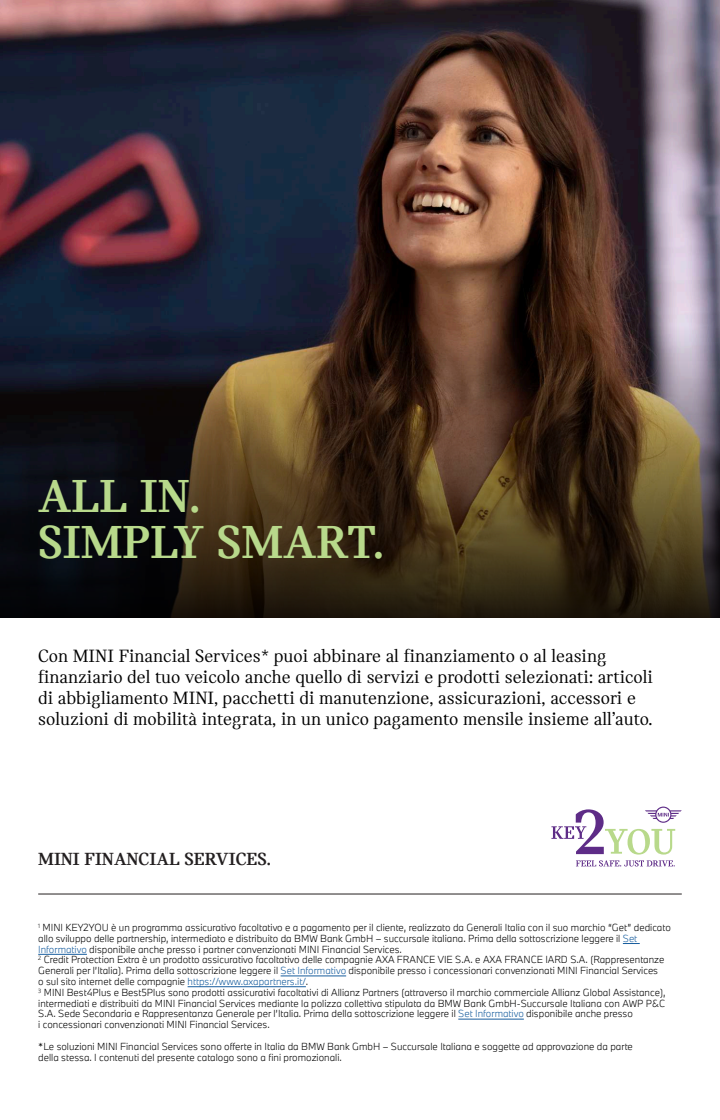
<style>
.page{position:relative;width:720px;height:1120px;background:#fff}
.page>*{position:absolute;margin:0;border:0;box-sizing:border-box;transform-origin:0 0}
.t1{font:50px/46px "MINI Serif Headline";color:#b8d98b}
.t2{font:19px/20.8px "MINI Serif";color:#000001}
.t3{font:19px "MINI Serif Headline";color:#231f20}
.t4{font:300 9.5px/10.8px "BMW Type Next Pro";color:#000001}
.s1{color:#175d9e}
</style>
<div class="page">
<img style="left:0;top:0;width:720px;height:324px">
<svg style="left:0;top:324px;width:720px;height:294px;background:#372a1e"></svg>
<svg style="left:623px;top:943px;width:17px;height:1px"></svg>
<hr style="left:38px;top:954px;width:49px;height:1px;background:#175d9e">
<hr style="left:281px;top:976px;width:65px;height:1px;background:#175d9e">
<hr style="left:188px;top:986px;width:118px;height:1px;background:#175d9e">
<hr style="left:458px;top:1019px;width:66px;height:1px;background:#175d9e">
<hr style="left:38px;top:894px;width:644px;height:1px;background:#231f20">
<svg style="left:551px;top:807px;width:131px;height:59px"></svg>
<h1 class="t1" style="left:38px;top:473px;width:348px">ALL IN.<br>SIMPLY SMART.</h1>
<p class="t2" style="left:38px;top:646px;width:616px">Con MINI Financial Services* puoi abbinare al finanziamento o al leasing finanziario del tuo veicolo anche quello di servizi e prodotti selezionati: articoli di abbigliamento MINI, pacchetti di manutenzione, assicurazioni, accessori e soluzioni di mobilità integrata, in un unico pagamento mensile insieme all’auto.</p>
<h2 class="t3" style="left:38px;top:848px;width:234px">MINI FINANCIAL SERVICES.</h2>
<p class="t4" style="left:38px;top:922px;width:634px"><sup>1</sup> MINI KEY2YOU è un programma assicurativo facoltativo e a pagamento per il cliente, realizzato da Generali Italia con il suo marchio “Get” dedicato allo sviluppo delle partnership, intermediato e distribuito da BMW Bank GmbH – succursale italiana. Prima della sottoscrizione leggere il <span class="s1">Set Informativo</span> disponibile anche presso i partner convenzionati MINI Financial Services.<br><sup>2</sup> Credit Protection Extra è un prodotto assicurativo facoltativo delle compagnie AXA FRANCE VIE S.A. e AXA FRANCE IARD S.A. (Rappresentanze Generali per l’Italia). Prima della sottoscrizione leggere il <span class="s1">Set Informativo</span> disponibile presso i concessionari convenzionati MINI Financial Services<br>o sul sito internet delle compagnie <span class="s1">https://www.axapartners.it/</span>.<br><sup>3</sup> MINI Best4Plus e Best5Plus sono prodotti assicurativi facoltativi di Allianz Partners (attraverso il marchio commerciale Allianz Global Assistance), intermediati e distribuiti da MINI Financial Services mediante la polizza collettiva stipulata da BMW Bank GmbH-Succursale Italiana con AWP P&amp;C S.A. Sede Secondaria e Rappresentanza Generale per l’Italia. Prima della sottoscrizione leggere il <span class="s1">Set Informativo</span> disponibile anche presso<br>i concessionari convenzionati MINI Financial Services.</p>
<p class="t4" style="left:38px;top:1041px;width:596px">*Le soluzioni MINI Financial Services sono offerte in Italia da BMW Bank GmbH – Succursale Italiana e soggette ad approvazione da parte della stessa. I contenuti del presente catalogo sono a fini promozionali.</p>
</div>
